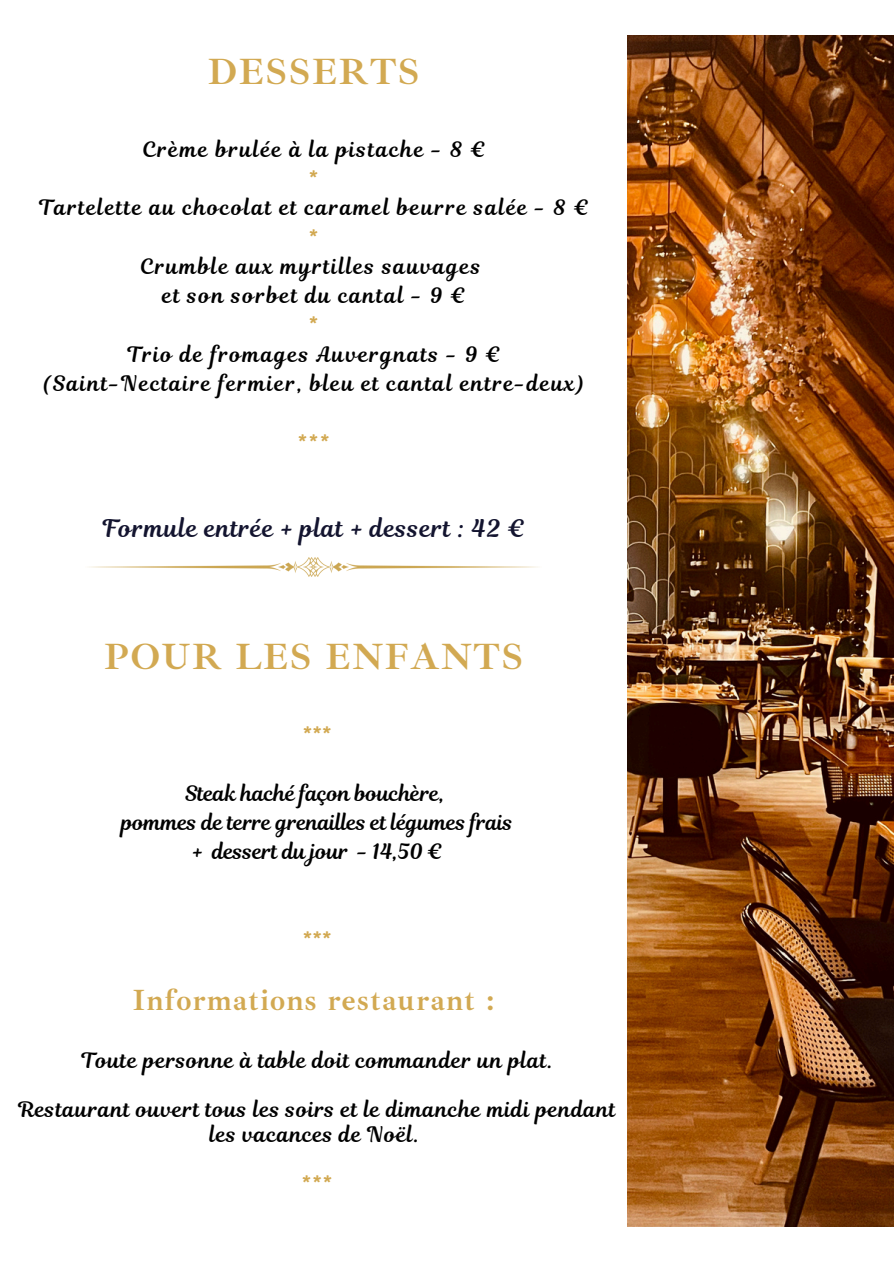
<style>
.page{position:relative;width:894px;height:1264px;background:#fff}
.page>*{position:absolute;margin:0;border:0;box-sizing:border-box;transform-origin:0 0}
.t1{font:700 37.5px "Ibarra Real Nova";letter-spacing:.04em;color:#d2a952}
.t2{font:700 30px "Ibarra Real Nova";letter-spacing:.04em;color:#d2a952}
.t3{font:24px "Magnolia Script";letter-spacing:.04em;color:#13142f}
.t4{font:21px "Magnolia Script";letter-spacing:.08em;color:#000}
.t5{font:21px/24.8px "Magnolia Script";letter-spacing:.04em;color:#000;text-align:center}
.t6{font:21px "Magnolia Script";color:#000}
.t7{font:21px "Magnolia Script";color:#d2a952}
</style>
<div class="page">
<img style="left:627px;top:36px;width:266px;height:1190px">
<img style="left:89px;top:557px;width:449px;height:19px">
<p class="t1" style="left:208px;top:49px;width:213px">DESSERTS</p>
<h1 class="t4" style="left:143px;top:135px;width:343px">Crème brulée à la pistache - 8 €</h1>
<p class="t7" style="left:309px;top:164px;width:11px">*</p>
<p class="t4" style="left:39px;top:193px;width:550px">Tartelette au chocolat et caramel beurre salée - 8 €</p>
<p class="t7" style="left:309px;top:222px;width:11px">*</p>
<p class="t4" style="left:140px;top:252px;width:342px">Crumble aux myrtilles sauvages</p>
<p class="t4" style="left:162px;top:281px;width:304px">et son sorbet du cantal - 9 €</p>
<p class="t7" style="left:309px;top:310px;width:11px">*</p>
<p class="t4" style="left:128px;top:339px;width:373px">Trio de fromages Auvergnats - 9 €</p>
<p class="t4" style="left:43px;top:369px;width:542px">(Saint-Nectaire fermier, bleu et cantal entre-deux)</p>
<p class="t7" style="left:297px;top:427px;width:34px">***</p>
<h2 class="t3" style="left:103px;top:511px;width:422px">Formule entrée + plat + dessert : 42 €</h2>
<p class="t1" style="left:104px;top:633px;width:420px">POUR LES ENFANTS</p>
<h3 class="t7" style="left:303px;top:720px;width:30px">***</h3>
<p class="t6" style="left:185px;top:778px;width:261px">Steak haché façon bouchère,</p>
<h1 class="t6" style="left:121px;top:808px;width:393px">pommes de terre grenailles et légumes frais</h1>
<p class="t6" style="left:192px;top:837px;width:251px">+ dessert du jour - 14,50 €</p>
<p class="t7" style="left:303px;top:925px;width:30px">***</p>
<p class="t2" style="left:133px;top:981px;width:363px">Informations restaurant :</p>
<p class="t5" style="left:82px;top:1047px;width:472px">Toute personne à table doit commander un plat.</p>
<p class="t5" style="left:19px;top:1097px;width:598px">Restaurant ouvert tous les soirs et le dimanche midi pendant les vacances de Noël.</p>
<p class="t7" style="left:302px;top:1169px;width:32px">***</p>
</div>
